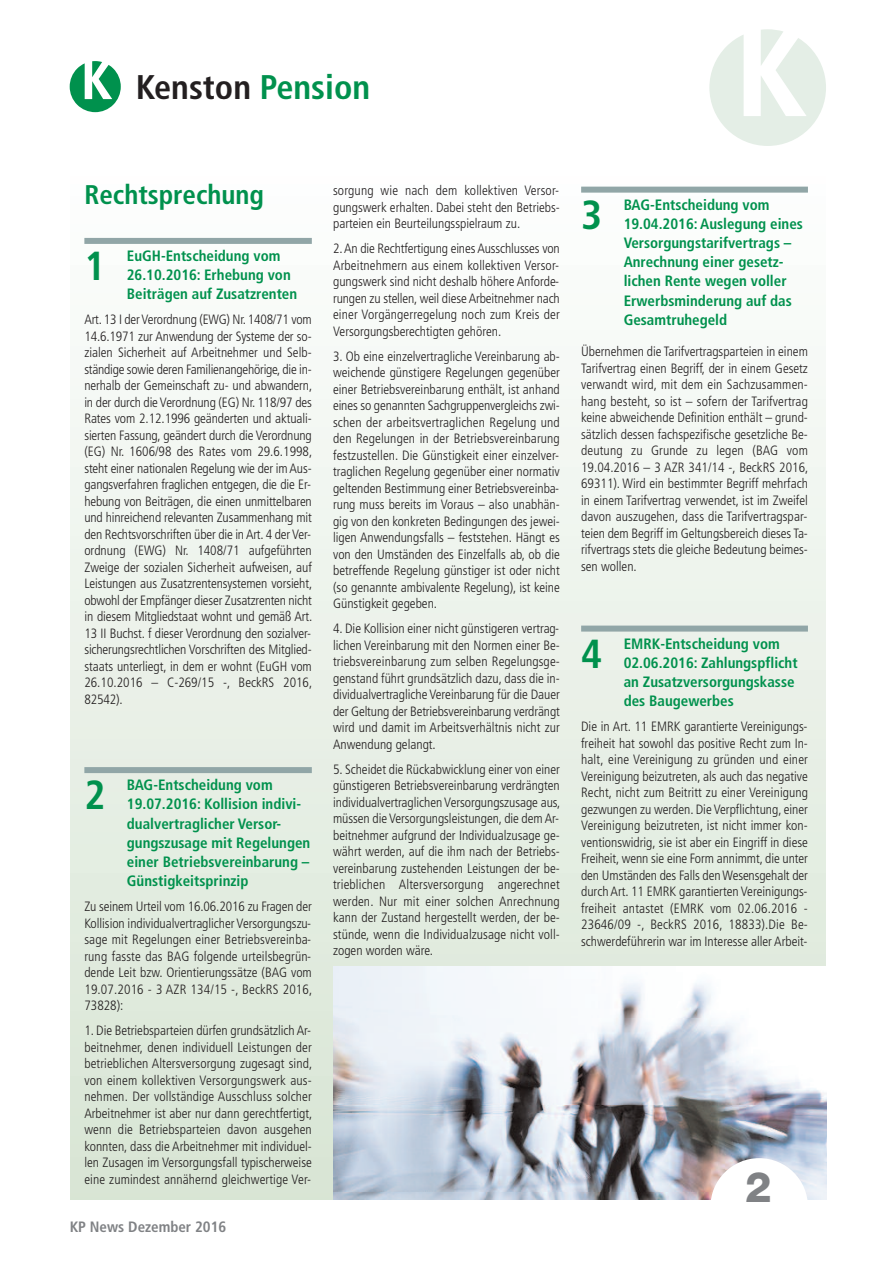
<style>
.page{position:relative;width:893px;height:1263px;background:#fff}
.page>*{position:absolute;margin:0;border:0;box-sizing:border-box;transform-origin:0 0}
.t1{font:800 42px "Helvetica Neue";color:#808285}
.t2{font:700 condensed 40.5px "Frutiger";color:#00914d}
.t3{font:700 condensed 34.2px "Frutiger";color:#231f20}
.t4{font:700 condensed 27px "Frutiger";color:#00914d}
.t5{font:700 condensed 15px/19.2px "Frutiger";color:#00914d}
.t6{font:700 condensed 15px "Frutiger";color:#808285}
.t7{font:300 condensed 13.5px/16.5px "Frutiger";color:#231f20;text-align:justify}
.s1{color:#00914d}
</style>
<div class="page">
<div style="left:70px;top:168px;width:756px;height:1031px;background:linear-gradient(to bottom,#fdfefe,#d8e5d4)"></div>
<div style="left:581px;top:187px;width:227px;height:6px;background:#91a6a7"></div>
<div style="left:581px;top:626px;width:227px;height:6px;background:#91a6a7"></div>
<div style="left:84px;top:238px;width:228px;height:6px;background:#91a6a7"></div>
<div style="left:84px;top:767px;width:228px;height:6px;background:#91a6a7"></div>
<svg style="left:709px;top:29px;width:117px;height:117px"></svg>
<img style="left:333px;top:967px;width:493px;height:232px">
<div style="left:710px;top:1158px;width:98px;height:98px;background:#fff;border-radius:50%"></div>
<svg style="left:70px;top:61px;width:51px;height:51px"></svg>
<h3 class="t3" style="left:136px;top:73px;width:236px">Kenston <span class="s1">Pension</span></h3>
<h3 class="t4" style="left:84px;top:183px;width:181px">Rechtsprechung</h3>
<h2 class="t2" style="left:84px;top:250px;width:23px">1</h2>
<p class="t5" style="left:127px;top:247px;width:172px">EuGH-Entscheidung vom<br>26.10.2016: Erhebung von<br>Beiträgen auf Zusatzrenten</p>
<p class="t7" style="left:84px;top:312px;width:229px">Art. 13 I derVerordnung (EWG) Nr. 1408/71 vom 14.6.1971 zur Anwendung der Systeme der so&shy;zialen Sicherheit auf Arbeitnehmer und Selb&shy;ständige sowie deren Familienangehörige, die in&shy;nerhalb der Gemeinschaft zu- und abwandern, in der durch die Verordnung (EG) Nr. 118/97 des Rates vom 2.12.1996 geänderten und aktuali&shy;sierten Fassung, geändert durch die Verordnung (EG) Nr. 1606/98 des Rates vom 29.6.1998, steht einer nationalen Regelung wie der imAus&shy;gangsverfahren fraglichen entgegen, die die Er&shy;hebung von Beiträgen, die einen unmittelbaren und hinreichend relevanten Zusammenhang mit den Rechtsvorschriften über die inArt. 4 der Ver&shy;ordnung (EWG) Nr. 1408/71 aufgeführten Zweige der sozialen Sicherheit aufweisen, auf Leistungen aus Zusatzrentensystemen vorsieht, obwohl der Empfänger dieser Zusatzrenten nicht in diesem Mitgliedstaat wohnt und gemäß Art.<br>13 II Buchst. f dieser Verordnung den sozialver&shy;sicherungsrechtlichen Vorschriften des Mitglied&shy;staats unterliegt, in dem er wohnt (EuGH vom 26.10.2016 – C-269/15 -, BeckRS 2016, 82542).</p>
<h2 class="t2" style="left:84px;top:779px;width:23px">2</h2>
<p class="t5" style="left:127px;top:776px;width:185px">BAG-Entscheidung vom<br>19.07.2016: Kollision indivi&shy;dualvertraglicher Versor&shy;gungszusage mit Regelungen einer Betriebsvereinbarung –<br>Günstigkeitsprinzip</p>
<p class="t7" style="left:84px;top:899px;width:229px">Zu seinem Urteil vom 16.06.2016 zu Fragen der Kollision individualvertraglicher Versorgungszu&shy;sage mit Regelungen einer Betriebsvereinba&shy;rung fasste das BAG folgende urteilsbegrün&shy;dende Leit bzw. Orientierungssätze (BAG vom 19.07.2016 - 3 AZR 134/15 -, BeckRS 2016, 73828):</p>
<p class="t7" style="left:84px;top:1023px;width:229px">1. Die Betriebsparteien dürfen grundsätzlich Ar&shy;beitnehmer, denen individuell Leistungen der betrieblichen Altersversorgung zugesagt sind, von einem kollektiven Versorgungswerk aus&shy;nehmen. Der vollständige Ausschluss solcher Arbeitnehmer ist aber nur dann gerechtfertigt, wenn die Betriebsparteien davon ausgehen konnten, dass die Arbeitnehmer mit individuel&shy;len Zusagen im Versorgungsfall typischerweise eine zumindest annähernd gleichwertige Ver-</p>
<p class="t6" style="left:70px;top:1221px;width:158px">KP News Dezember 2016</p>
<p class="t7" style="left:333px;top:183px;width:228px">sorgung wie nach dem kollektiven Versor&shy;gungswerk erhalten. Dabei steht den Betriebs&shy;parteien ein Beurteilungsspielraum zu.</p>
<p class="t7" style="left:333px;top:241px;width:228px">2.An die Rechtfertigung eines Ausschlusses von Arbeitnehmern aus einem kollektiven Versor&shy;gungswerk sind nicht deshalb höhere Anforde&shy;rungen zu stellen, weil diese Arbeitnehmer nach einer Vorgängerregelung noch zum Kreis der Versorgungsberechtigten gehören.</p>
<p class="t7" style="left:333px;top:349px;width:228px">3. Ob eine einzelvertragliche Vereinbarung ab&shy;weichende günstigere Regelungen gegenüber einer Betriebsvereinbarung enthält, ist anhand eines so genannten Sachgruppenvergleichs zwi&shy;schen der arbeitsvertraglichen Regelung und den Regelungen in der Betriebsvereinbarung festzustellen. Die Günstigkeit einer einzelver&shy;traglichen Regelung gegenüber einer normativ geltenden Bestimmung einer Betriebsvereinba&shy;rung muss bereits im Voraus – also unabhän&shy;gig von den konkreten Bedingungen des jewei&shy;ligen Anwendungsfalls – feststehen. Hängt es von den Umständen des Einzelfalls ab, ob die betreffende Regelung günstiger ist oder nicht (so genannte ambivalente Regelung), ist keine Günstigkeit gegeben.</p>
<p class="t7" style="left:333px;top:621px;width:228px">4. Die Kollision einer nicht günstigeren vertrag&shy;lichen Vereinbarung mit den Normen einer Be&shy;triebsvereinbarung zum selben Regelungsge&shy;genstand führt grundsätzlich dazu, dass die in&shy;dividualvertragliche Vereinbarung für die Dauer der Geltung der Betriebsvereinbarung verdrängt wird und damit im Arbeitsverhältnis nicht zur Anwendung gelangt.</p>
<p class="t7" style="left:333px;top:762px;width:229px">5. Scheidet die Rückabwicklung einer von einer günstigeren Betriebsvereinbarung verdrängten individualvertraglichen Versorgungszusage aus, müssen die Versorgungsleistungen, die demAr&shy;beitnehmer aufgrund der Individualzusage ge&shy;währt werden, auf die ihm nach der Betriebs&shy;vereinbarung zustehenden Leistungen der be&shy;trieblichen Altersversorgung angerechnet werden. Nur mit einer solchen Anrechnung kann der Zustand hergestellt werden, der be&shy;stünde, wenn die Individualzusage nicht voll&shy;zogen worden wäre.</p>
<h2 class="t2" style="left:581px;top:198px;width:23px">3</h2>
<p class="t5" style="left:624px;top:196px;width:181px">BAG-Entscheidung vom<br>19.04.2016: Auslegung eines<br>Versorgungstarifvertrags –<br>Anrechnung einer gesetz&shy;lichen Rente wegen voller<br>Erwerbsminderung auf das<br>Gesamtruhegeld</p>
<p class="t7" style="left:581px;top:344px;width:229px">Übernehmen die Tarifvertragsparteien in einem Tarifvertrag einen Begriff, der in einem Gesetz verwandt wird, mit dem ein Sachzusammen&shy;hang besteht, so ist – sofern der Tarifvertrag keine abweichende Definition enthält – grund&shy;sätzlich dessen fachspezifische gesetzliche Be&shy;deutung zu Grunde zu legen (BAG vom 19.04.2016 – 3 AZR 341/14 -, BeckRS 2016, 69311). Wird ein bestimmter Begriff mehrfach in einem Tarifvertrag verwendet, ist im Zweifel davon auszugehen, dass die Tarifvertragspar&shy;teien dem Begriff im Geltungsbereich dieses Ta&shy;rifvertrags stets die gleiche Bedeutung beimes&shy;sen wollen.</p>
<h2 class="t2" style="left:581px;top:637px;width:23px">4</h2>
<p class="t5" style="left:624px;top:635px;width:175px">EMRK-Entscheidung vom<br>02.06.2016: Zahlungspflicht an Zusatzversorgungskasse des Baugewerbes</p>
<p class="t7" style="left:581px;top:719px;width:228px">Die in Art. 11 EMRK garantierte Vereinigungs&shy;freiheit hat sowohl das positive Recht zum In&shy;halt, eine Vereinigung zu gründen und einer Vereinigung beizutreten, als auch das negative Recht, nicht zum Beitritt zu einer Vereinigung gezwungen zu werden. Die Verpflichtung, einer Vereinigung beizutreten, ist nicht immer kon&shy;ventionswidrig, sie ist aber ein Eingriff in diese Freiheit, wenn sie eine Form annimmt, die unter den Umständen des Falls denWesensgehalt der durch Art. 11 EMRK garantierten Vereinigungs&shy;freiheit antastet (EMRK vom 02.06.2016 - 23646/09 -, BeckRS 2016, 18833).Die Be&shy;schwerdeführerin war im Interesse aller Arbeit-</p>
<h1 class="t1" style="left:745px;top:1171px;width:28px">2</h1>
</div>
